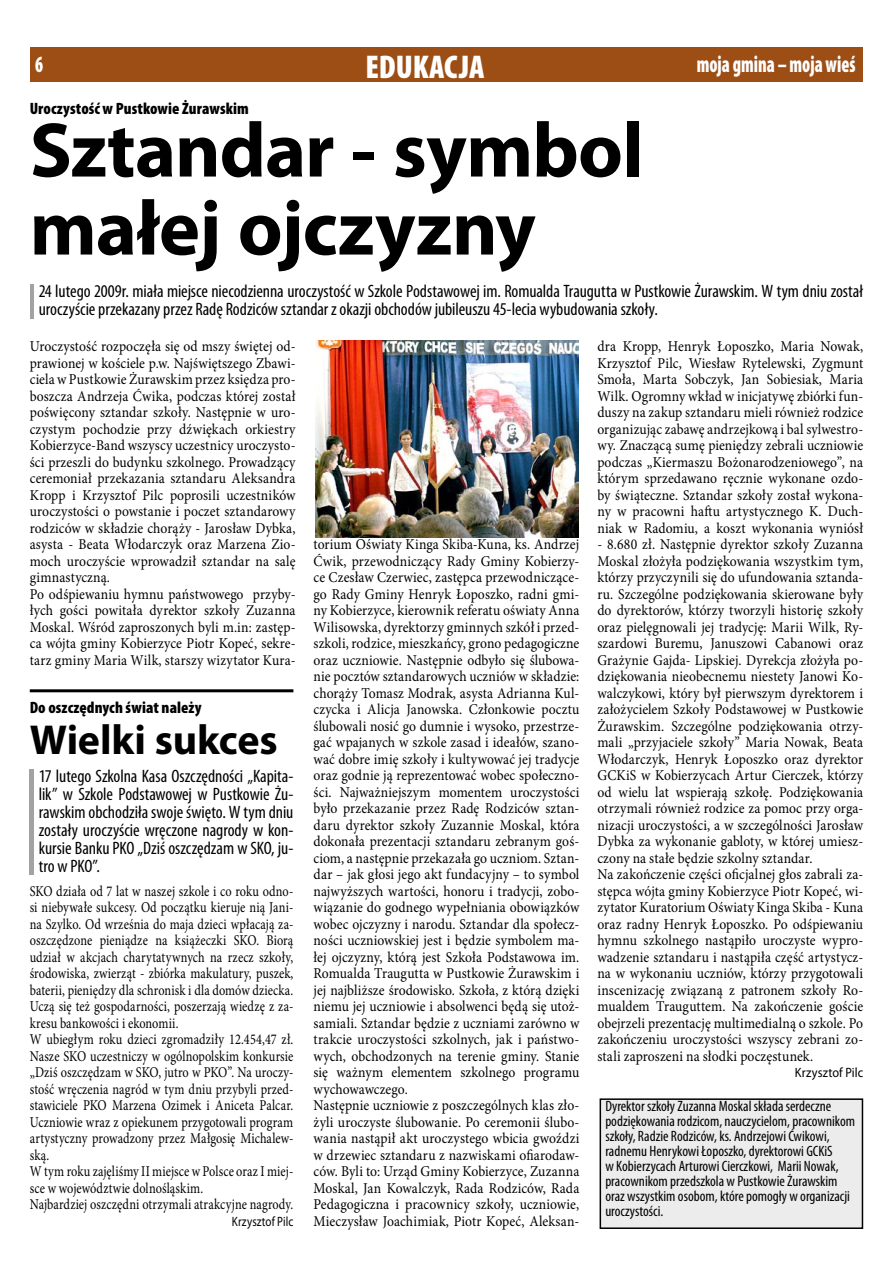
<style>
.page{position:relative;width:893px;height:1263px;background:#fff}
.page>*{position:absolute;margin:0;border:0;box-sizing:border-box;transform-origin:0 0}
.t1{font:700 78px/78px "Myriad Pro";letter-spacing:-.01em;color:#000}
.t2{font:700 42px "Myriad Pro";letter-spacing:-.005em;color:#000}
.t3{font:900 condensed 33px "Myriad Pro";color:#fff}
.t4{font:900 condensed 23.4px "Myriad Pro";color:#fff;scale:.77 1}
.t5{font:condensed 18px/18px "Myriad Pro";letter-spacing:-.005em;color:#000}
.t6{font:900 condensed 16.5px "Myriad Pro";letter-spacing:.005em;color:#000}
.t7{font:15px/16.5px "Minion Pro";letter-spacing:.005em;color:#000;scale:.91 1}
.t8{font:15px/16.5px "Minion Pro";letter-spacing:.005em;color:#000;scale:.82 1}
.t9{font:condensed 15px/15px "Myriad Pro";color:#000}
.t10{font:13.5px "Myriad Pro";letter-spacing:.005em;color:#000;scale:.91 1}
.t11{font:13.5px "Myriad Pro";letter-spacing:.005em;color:#000;scale:.82 1}
</style>
<div class="page">
<hr style="left:30px;top:284px;width:4px;height:34px;background:#a1a2a4">
<div style="left:600px;top:1099px;width:262px;height:129px;background:#ececed"></div>
<div style="left:600px;top:1098px;width:263px;height:131px;border:2px solid #000"></div>
<img style="left:316px;top:340px;width:262px;height:197px">
<hr style="left:30px;top:769px;width:4px;height:106px;background:#a1a2a4">
<hr style="left:30px;top:689px;width:263px;height:3px;background:#000">
<div style="left:30px;top:47px;width:832px;height:34px;background:#9d4e15"></div>
<h3 class="t3" style="left:365px;top:46px;width:121px">EDUKACJA</h3>
<h3 class="t4" style="left:697px;top:50px;width:208px">moja gmina – moja wieś</h3>
<p class="t6" style="left:30px;top:98px;width:221px">Uroczystość w Pustkowie Żurawskim</p>
<h1 class="t1" style="left:30px;top:109px;width:615px">Sztandar - symbol małej ojczyzny</h1>
<p class="t5" style="left:39px;top:282px;width:826px">24 lutego 2009r. miała miejsce niecodzienna uroczystość w Szkole Podstawowej im. Romualda Traugutta w Pustkowie Żurawskim. W tym dniu został uroczyście przekazany przez Radę Rodziców sztandar z okazji obchodów jubileuszu 45-lecia wybudowania szkoły.</p>
<p class="t7" style="left:30px;top:338px;width:294px">Uroczystość rozpoczęła się od mszy świętej od&shy;prawionej w kościele p.w. Najświętszego Zbawi&shy;ciela w Pustkowie Żurawskim przez księdza pro&shy;boszcza Andrzeja Ćwika, podczas której został poświęcony sztandar szkoły. Następnie w uro&shy;czystym pochodzie przy dźwiękach orkiestry Kobierzyce-Band wszyscy uczestnicy uroczysto&shy;ści przeszli do budynku szkolnego. Prowadzący ceremoniał przekazania sztandaru Aleksandra Kropp i Krzysztof Pilc poprosili uczestników uroczystości o powstanie i poczet sztandarowy rodziców w składzie chorąży - Jarosław Dybka, asysta - Beata Włodarczyk oraz Marzena Zio&shy;moch uroczyście wprowadził sztandar na salę gimnastyczną.<br>Po odśpiewaniu hymnu państwowego przyby&shy;łych gości powitała dyrektor szkoły Zuzanna Moskal. Wśród zaproszonych byli m.in: zastęp&shy;ca wójta gminy Kobierzyce Piotr Kopeć, sekre&shy;tarz gminy Maria Wilk, starszy wizytator Kura-</p>
<p class="t7" style="left:597px;top:338px;width:294px;text-align:justify">dra Kropp, Henryk Łoposzko, Maria Nowak, Krzysztof Pilc, Wiesław Rytelewski, Zygmunt Smoła, Marta Sobczyk, Jan Sobiesiak, Maria Wilk. Ogromny wkład w inicjatywę zbiórki fun&shy;duszy na zakup sztandaru mieli również rodzice organizując zabawę andrzejkową i bal sylwestro&shy;wy. Znaczącą sumę pieniędzy zebrali uczniowie podczas „Kiermaszu Bożonarodzeniowego”, na którym sprzedawano ręcznie wykonane ozdo&shy;by świąteczne. Sztandar szkoły został wykona&shy;ny w pracowni haftu artystycznego K. Duch&shy;niak w Radomiu, a koszt wykonania wyniósł</p>
<p class="t7" style="left:597px;top:536px;width:294px">- 8.680 zł. Następnie dyrektor szkoły Zuzanna Moskal złożyła podziękowania wszystkim tym, którzy przyczynili się do ufundowania sztanda&shy;ru. Szczególne podziękowania skierowane były do dyrektorów, którzy tworzyli historię szkoły oraz pielęgnowali jej tradycję: Marii Wilk, Ry&shy;szardowi Buremu, Januszowi Cabanowi oraz Grażynie Gajda- Lipskiej. Dyrekcja złożyła po&shy;dziękowania nieobecnemu niestety Janowi Ko&shy;walczykowi, który był pierwszym dyrektorem i założycielem Szkoły Podstawowej w Pustkowie Żurawskim. Szczególne podziękowania otrzy&shy;mali „przyjaciele szkoły” Maria Nowak, Beata Włodarczyk, Henryk Łoposzko oraz dyrektor GCKiS w Kobierzycach Artur Cierczek, którzy od wielu lat wspierają szkołę. Podziękowania otrzymali również rodzice za pomoc przy orga&shy;nizacji uroczystości, a w szczególności Jarosław Dybka za wykonanie gabloty, w której umiesz&shy;czony na stałe będzie szkolny sztandar.<br>Na zakończenie części oficjalnej głos zabrali za&shy;stępca wójta gminy Kobierzyce Piotr Kopeć, wi&shy;zytator Kuratorium Oświaty Kinga Skiba - Kuna oraz radny Henryk Łoposzko. Po odśpiewaniu hymnu szkolnego nastąpiło uroczyste wypro&shy;wadzenie sztandaru i nastąpiła część artystycz&shy;na w wykonaniu uczniów, którzy przygotowali inscenizację związaną z patronem szkoły Ro&shy;mualdem Trauguttem. Na zakończenie goście obejrzeli prezentację multimedialną o szkole. Po zakończeniu uroczystości wszyscy zebrani zo&shy;stali zaproszeni na słodki poczęstunek.</p>
<p class="t10" style="left:795px;top:1064px;width:76px">Krzysztof Pilc</p>
<p class="t9" style="left:605px;top:1098px;width:251px">Dyrektor szkoły Zuzanna Moskal składa serdeczne podziękowania rodzicom, nauczycielom, pracownikom szkoły, Radzie Rodziców, ks. Andrzejowi Ćwikowi, radnemu Henrykowi Łoposzko, dyrektorowi GCKiS<br>w Kobierzycach Arturowi Cierczkowi, Marii Nowak, pracownikom przedszkola w Pustkowie Żurawskim oraz wszystkim osobom, które pomogły w organizacji uroczystości.</p>
<p class="t7" style="left:314px;top:536px;width:294px">torium Oświaty Kinga Skiba-Kuna, ks. Andrzej Ćwik, przewodniczący Rady Gminy Kobierzy&shy;ce Czesław Czerwiec, zastępca przewodniczące&shy;go Rady Gminy Henryk Łoposzko, radni gmi&shy;ny Kobierzyce, kierownik referatu oświaty Anna Wilisowska, dyrektorzy gminnych szkół i przed&shy;szkoli, rodzice, mieszkańcy, grono pedagogiczne oraz uczniowie. Następnie odbyło się ślubowa&shy;nie pocztów sztandarowych uczniów w składzie: chorąży Tomasz Modrak, asysta Adrianna Kul&shy;czycka i Alicja Janowska. Członkowie pocztu ślubowali nosić go dumnie i wysoko, przestrze&shy;gać wpajanych w szkole zasad i ideałów, szano&shy;wać dobre imię szkoły i kultywować jej tradycje oraz godnie ją reprezentować wobec społeczno&shy;ści. Najważniejszym momentem uroczystości było przekazanie przez Radę Rodziców sztan&shy;daru dyrektor szkoły Zuzannie Moskal, która dokonała prezentacji sztandaru zebranym goś&shy;ciom, a następnie przekazała go uczniom. Sztan&shy;dar – jak głosi jego akt fundacyjny – to symbol najwyższych wartości, honoru i tradycji, zobo&shy;wiązanie do godnego wypełniania obowiązków wobec ojczyzny i narodu. Sztandar dla społecz&shy;ności uczniowskiej jest i będzie symbolem ma&shy;łej ojczyzny, którą jest Szkoła Podstawowa im.<br>Romualda Traugutta w Pustkowie Żurawskim i jej najbliższe środowisko. Szkoła, z którą dzięki niemu jej uczniowie i absolwenci będą się utoż&shy;samiali. Sztandar będzie z uczniami zarówno w trakcie uroczystości szkolnych, jak i państwo&shy;wych, obchodzonych na terenie gminy. Stanie się ważnym elementem szkolnego programu wychowawczego.<br>Następnie uczniowie z poszczególnych klas zło&shy;żyli uroczyste ślubowanie. Po ceremonii ślubo&shy;wania nastąpił akt uroczystego wbicia gwoździ w drzewiec sztandaru z nazwiskami ofiarodaw&shy;ców. Byli to: Urząd Gminy Kobierzyce, Zuzanna Moskal, Jan Kowalczyk, Rada Rodziców, Rada Pedagogiczna i pracownicy szkoły, uczniowie, Mieczysław Joachimiak, Piotr Kopeć, Aleksan-</p>
<p class="t6" style="left:30px;top:696px;width:173px">Do oszczędnych świat należy</p>
<h2 class="t2" style="left:30px;top:713px;width:249px">Wielki sukces</h2>
<p class="t5" style="left:39px;top:767px;width:256px;text-align:justify">17 lutego Szkolna Kasa Oszczędności „Kapita&shy;lik” w Szkole Podstawowej w Pustkowie Żu&shy;rawskim obchodziła swoje święto. W tym dniu zostały uroczyście wręczone nagrody w kon&shy;kursie Banku PKO „Dziś oszczędzam w SKO, ju&shy;tro w PKO”.</p>
<p class="t8" style="left:30px;top:883px;width:323px">SKO działa od 7 lat w naszej szkole i co roku odno&shy;si niebywałe sukcesy. Od początku kieruje nią Jani&shy;na Szylko. Od września do maja dzieci wpłacają za&shy;oszczędzone pieniądze na książeczki SKO. Biorą udział w akcjach charytatywnych na rzecz szkoły, środowiska, zwierząt - zbiórka makulatury, puszek, baterii, pieniędzy dla schronisk i dla domów dziecka.<br>Uczą się też gospodarności, poszerzają wiedzę z za&shy;kresu bankowości i ekonomii.<br>W ubiegłym roku dzieci zgromadziły 12.454,47 zł.<br>Nasze SKO uczestniczy w ogólnopolskim konkursie „Dziś oszczędzam w SKO, jutro w PKO”. Na uroczy&shy;stość wręczenia nagród w tym dniu przybyli przed&shy;stawiciele PKO Marzena Ozimek i Aniceta Palcar.<br>Uczniowie wraz z opiekunem przygotowali program artystyczny prowadzony przez Małgosię Michalew&shy;ską.<br>W tym roku zajęliśmy II miejsce w Polsce oraz I miej&shy;sce w województwie dolnośląskim.<br>Najbardziej oszczędni otrzymali atrakcyjne nagrody.</p>
<p class="t11" style="left:232px;top:1213px;width:76px">Krzysztof Pilc</p>
</div>
